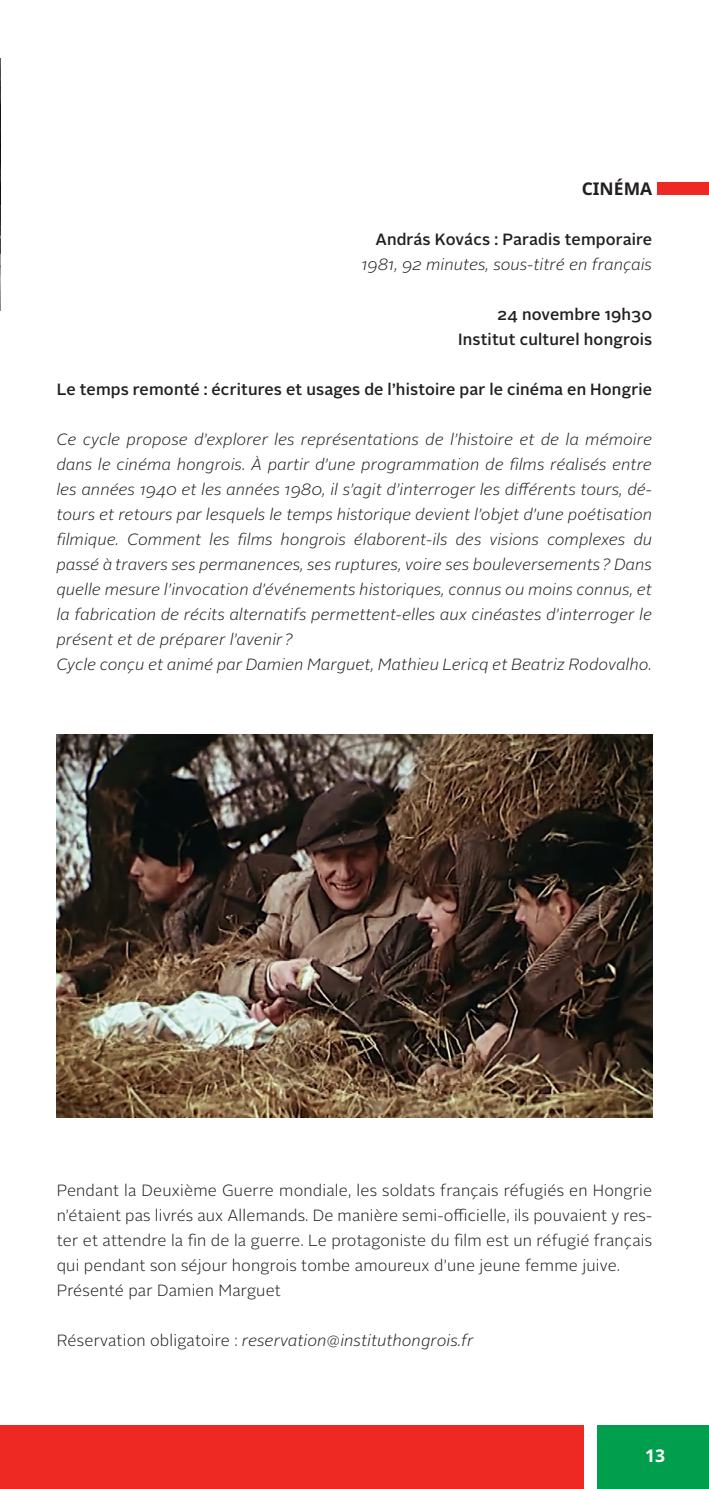
<style>
.page{position:relative;width:709px;height:1489px;background:#fff}
.page>*{position:absolute;margin:0;border:0;box-sizing:border-box;transform-origin:0 0}
.t1{font:700 17.5px "Noto Sans";color:#231f20}
.t2{font:700 17.5px "Noto Sans";color:#fff}
.t3{font:italic 300 16.25px/25px "Alright Sans";letter-spacing:.01em;color:#231f20}
.t4{font:300 16.25px/25px "Alright Sans";letter-spacing:.01em;color:#231f20}
.t5{font:500 16.25px/25px "Alright Sans";letter-spacing:.01em;color:#231f20;text-align:right}
.s1{font-style:normal}
</style>
<div class="page">
<div style="left:0;top:1424px;width:709px;height:64px;background:#ee2823"></div>
<div style="left:585px;top:1421px;width:124px;height:67px;background:#fff"></div>
<div style="left:597px;top:1424px;width:112px;height:64px;background:#009e4d"></div>
<img style="left:0;top:58px;width:1px;height:253px">
<div style="left:657px;top:182px;width:52px;height:13px;background:#ee2823"></div>
<img style="left:57px;top:734px;width:595px;height:383px">
<p class="t1" style="left:581px;top:176px;width:72px">CINÉMA</p>
<p class="t5" style="left:375px;top:227px;width:278px">András Kovács : Paradis temporaire</p>
<p class="t3" style="left:362px;top:252px;width:292px">1981, 92 minutes, sous-titré en français</p>
<p class="t5" style="left:458px;top:302px;width:196px">24 novembre 19h30<br>Institut culturel hongrois</p>
<p class="t5" style="left:57px;top:377px;width:597px">Le temps remonté : écritures et usages de l’histoire par le cinéma en Hongrie</p>
<p class="t3" style="left:57px;top:427px;width:597px">Ce cycle propose d’explorer les représentations de l’histoire et de la mémoire dans le cinéma hongrois. À partir d’une programmation de films réalisés entre les années 1940 et les années 1980, il s’agit d’interroger les différents tours, dé&shy;tours et retours par lesquels le temps historique devient l’objet d’une poétisation filmique. Comment les films hongrois élaborent-ils des visions complexes du passé à travers ses permanences, ses ruptures, voire ses bouleversements ? Dans quelle mesure l’invocation d’événements historiques, connus ou moins connus, et la fabrication de récits alternatifs permettent-elles aux cinéastes d’interroger le présent et de préparer l’avenir ?<br>Cycle conçu et animé par Damien Marguet, Mathieu Lericq et Beatriz Rodovalho.</p>
<p class="t4" style="left:57px;top:1177px;width:597px">Pendant la Deuxième Guerre mondiale, les soldats français réfugiés en Hongrie n’étaient pas livrés aux Allemands. De manière semi-officielle, ils pouvaient y res&shy;ter et attendre la fin de la guerre. Le protagoniste du film est un réfugié français qui pendant son séjour hongrois tombe amoureux d’une jeune femme juive.<br>Présenté par Damien Marguet</p>
<p class="t3" style="left:57px;top:1327px;width:418px"><span class="s1">Réservation obligatoire :</span> reservation@instituthongrois.fr</p>
<p class="t2" style="left:645px;top:1443px;width:22px">13</p>
</div>
